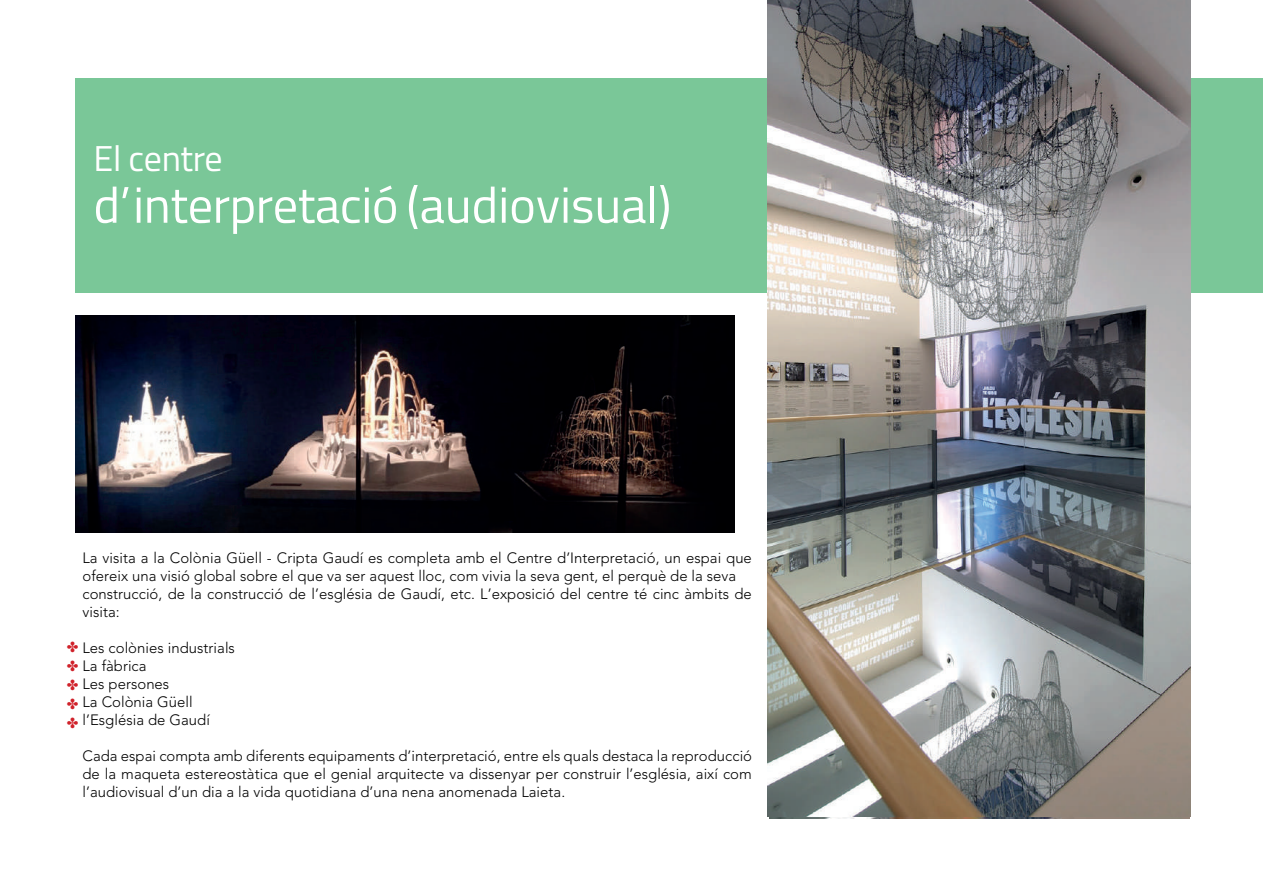
<style>
.page{position:relative;width:1263px;height:893px;background:#fff}
.page>*{position:absolute;margin:0;border:0;box-sizing:border-box;transform-origin:0 0}
.t1{font:50.4px "Titillium Web";letter-spacing:-.01em;color:#fff}
.t2{font:36px "Titillium Web";letter-spacing:-.01em;color:#fff}
.t3{font:300 14.85px/18px "Avenir";letter-spacing:.005em;color:#000001}
.s1{color:#d0212a}
</style>
<div class="page">
<div style="left:76px;top:79px;width:1187px;height:214px;background:#7ac798"></div>
<img style="left:76px;top:315px;width:659px;height:217px">
<img style="left:767px;top:0;width:424px;height:817px">
<h2 class="t2" style="left:93px;top:132px;width:131px">El centre</h2>
<h1 class="t1" style="left:93px;top:168px;width:579px">d’interpretació (audiovisual)</h1>
<p class="t3" style="left:82px;top:549px;width:671px">La visita a la Colònia Güell - Cripta Gaudí es completa amb el Centre d’Interpretació, un espai que ofereix una visió global sobre el que va ser aquest lloc, com vivia la seva gent, el perquè de la seva construcció, de la construcció de l’església de Gaudí, etc. L’exposició del centre té cinc àmbits de visita:</p>
<p class="t3" style="left:83px;top:639px;width:154px">Les colònies industrials</p>
<p class="t3" style="left:67px;top:657px;width:104px"><span class="s1">✤</span> La fàbrica<br><span class="s1">✤</span> Les persones</p>
<p class="t3" style="left:83px;top:693px;width:129px">La Colònia Güell l’Església de Gaudí</p>
<p class="t3" style="left:83px;top:747px;width:671px;text-align:justify">Cada espai compta amb diferents equipaments d’interpretació, entre els quals destaca la reproducció de la maqueta estereostàtica que el genial arquitecte va dissenyar per construir l’església, així com l’audiovisual d’un dia a la vida quotidiana d’una nena anomenada Laieta.</p>
</div>
